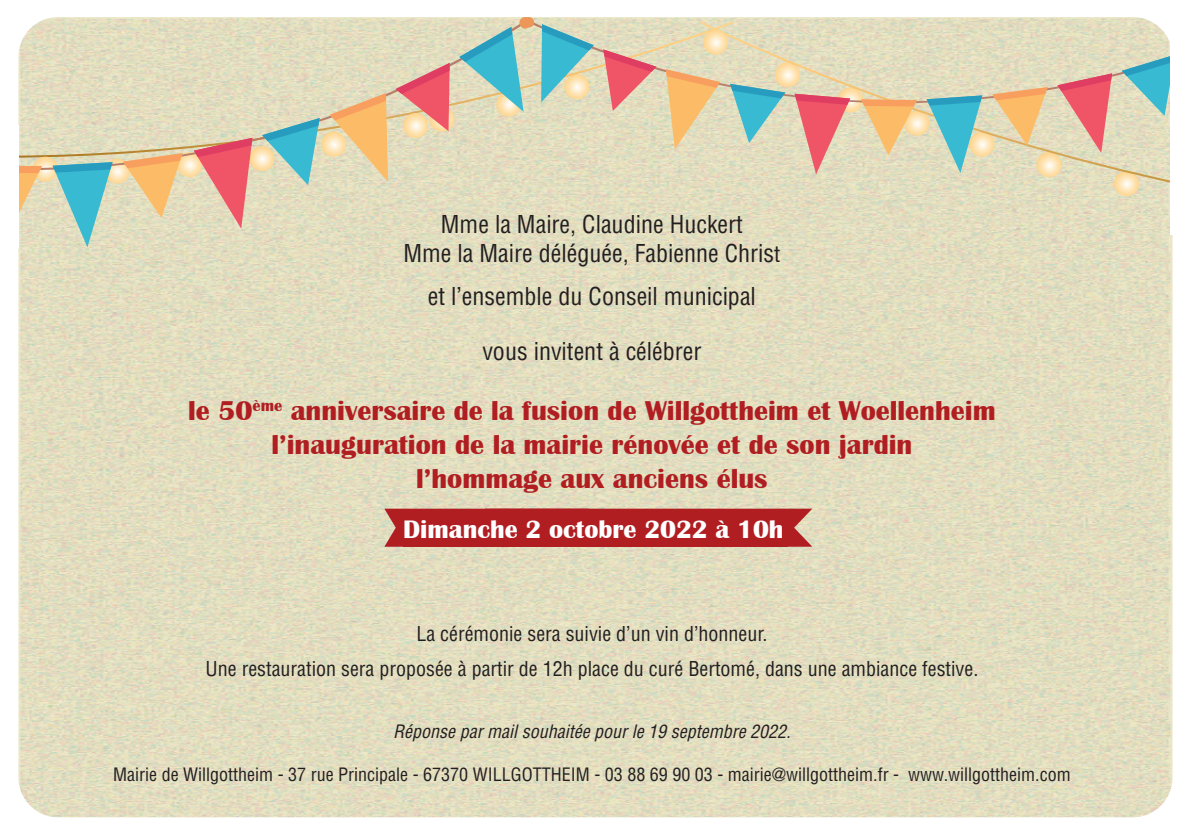
<style>
.page{position:relative;width:1191px;height:840px;background:#fff}
.page>*{position:absolute;margin:0;border:0;box-sizing:border-box;transform-origin:0 0}
.t1{font:700 28px/33.6px "Britannic";color:#b01e22;text-align:center}
.t2{font:700 26px "Britannic";color:#fff}
.t3{font:condensed 24px/28.8px "Helvetica LT Std";color:#231f20;text-align:center}
.t4{font:condensed 20px "Helvetica LT Std";color:#231f20}
.t5{font:condensed 18px "Helvetica LT Std";color:#231f20}
.t6{font:italic condensed 18px "Helvetica LT Std";color:#231f20}
.s1{font-size:22px}
</style>
<div class="page">
<img style="left:18px;top:17px;width:1154px;height:799px">
<svg style="left:384px;top:508px;width:428px;height:38px;background:#b63837"></svg>
<div style="left:403px;top:519px;width:384px;height:27px;background:#b01e22"></div>
<svg style="left:18px;top:21px;width:648px;height:137px;background:#e1ddbf"></svg>
<svg style="left:529px;top:21px;width:641px;height:106px;background:#e1dcbe"></svg>
<svg style="left:541px;top:24px;width:53px;height:78px;background:#8fc9c3"></svg>
<svg style="left:603px;top:49px;width:53px;height:62px;background:#e79993"></svg>
<div style="left:523px;top:17px;width:11px;height:11px;background:#ec9757;border-radius:50%"></div>
<svg style="left:666px;top:30px;width:504px;height:181px;background:#dad1b5"></svg>
<div style="left:1170px;top:0;width:21px;height:234px;background:#fff"></div>
<svg style="left:18px;top:22px;width:507px;height:177px;background:#e1dcbf"></svg>
<svg style="left:18px;top:93px;width:370px;height:154px;background:#d7cfb3"></svg>
<svg style="left:395px;top:27px;width:128px;height:113px;background:#c7c3b3"></svg>
<div style="left:519px;top:17px;width:12px;height:12px;background:#ec9757;border-radius:5px"></div>
<p class="t3" style="left:403px;top:209px;width:378px">Mme la Maire, Claudine Huckert<br>Mme la Maire déléguée, Fabienne Chris<span class="s1">t</span></p>
<p class="t3" style="left:428px;top:281px;width:329px">et l’ensemble du Conseil municipal</p>
<p class="t3" style="left:482px;top:336px;width:221px">vous invitent à célébrer</p>
<p class="t1" style="left:188px;top:394px;width:809px">le 50<sup>ème</sup> anniversaire de la fusion de Willgottheim et Woellenheim l’inauguration de la mairie rénovée et de son jardin<br>l’hommage aux anciens élus</p>
<p class="t2" style="left:403px;top:514px;width:382px">Dimanche 2 octobre 2022 à 10h</p>
<p class="t4" style="left:416px;top:621px;width:353px">La cérémonie sera suivie d’un vin d’honneur.</p>
<p class="t4" style="left:206px;top:655px;width:774px">Une restauration sera proposée à partir de 12h place du curé Bertomé, dans une ambiance festive.</p>
<p class="t6" style="left:393px;top:719px;width:399px">Réponse par mail souhaitée pour le 19 septembre 2022.</p>
<p class="t5" style="left:113px;top:762px;width:959px">Mairie de Willgottheim - 37 rue Principale - 67370 WILLGOTTHEIM - 03 88 69 90 03 - mairie@willgottheim.fr - www.willgottheim.com</p>
</div>
